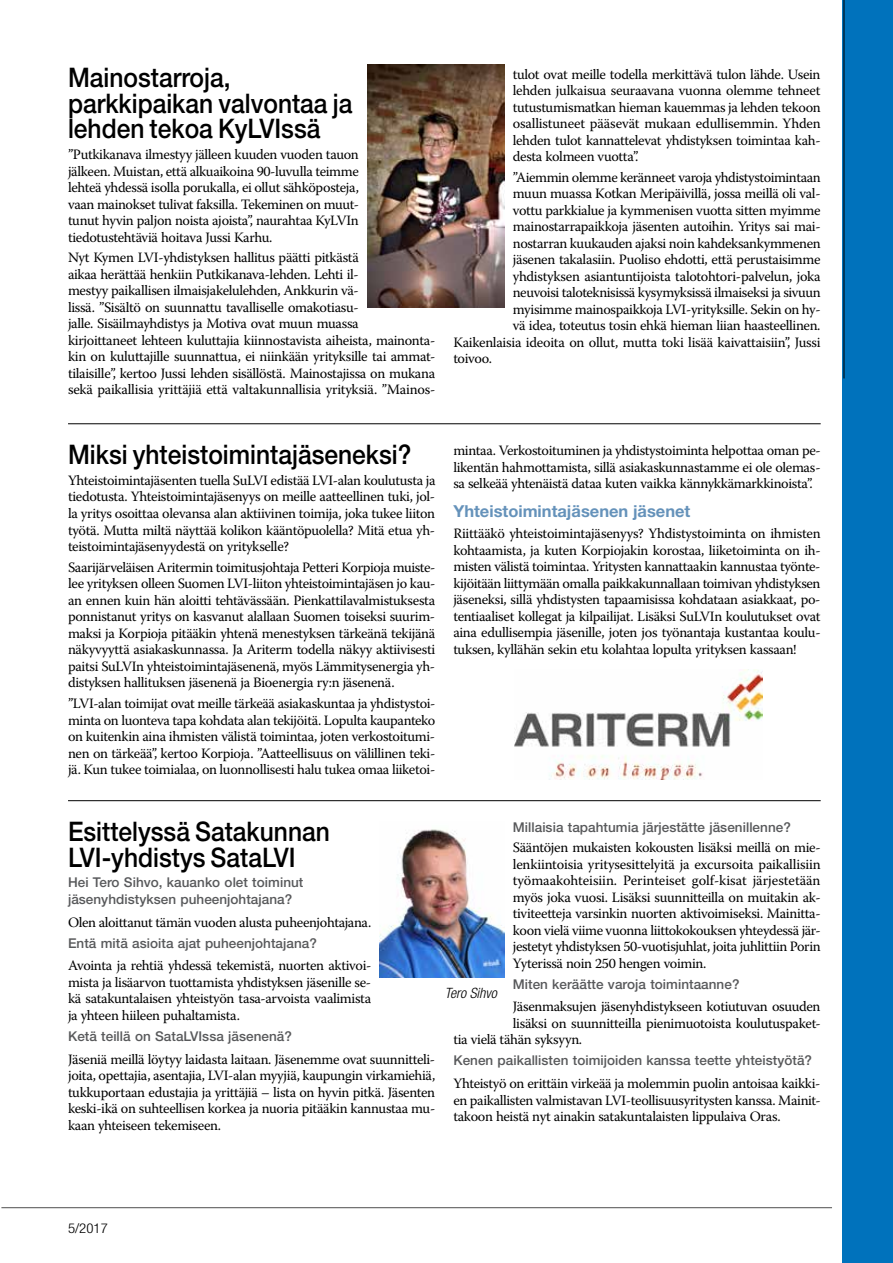
<style>
.page{position:relative;width:893px;height:1263px;background:#fff}
.page>*{position:absolute;margin:0;border:0;box-sizing:border-box;transform-origin:0 0}
.t1{font:500 27px/25.5px "Helvetica Neue LT Std";color:#000;scale:.91 1}
.t2{font:700 16.5px "Helvetica Neue LT Std";color:#6592ba}
.t3{font:14.25px/16.5px "Warnock Pro";letter-spacing:-.025em;color:#000;text-align:justify}
.t4{font:italic 300 condensed 14.25px "Helvetica Neue LT Std";color:#000}
.t5{font:500 13.5px/16.5px "Helvetica Neue LT Std";letter-spacing:.005em;color:#58595b}
.t6{font:300 condensed 13.5px "Helvetica Neue LT Std";color:#000;scale:1.1 1}
</style>
<div class="page">
<div style="left:842px;top:0;width:51px;height:1263px;background:#0072bc"></div>
<hr style="left:1px;top:1207px;width:831px;height:1px;background:#000">
<hr style="left:68px;top:423px;width:753px;height:1px;background:#000">
<hr style="left:68px;top:800px;width:753px;height:1px;background:#000">
<div style="left:813px;top:0;width:36px;height:400px;background:#000;opacity:.2"></div>
<hr style="left:844px;top:0;width:1px;height:378px;background:#000">
<img style="left:380px;top:829px;width:124px;height:149px">
<img style="left:367px;top:64px;width:137px;height:243px">
<img style="left:514px;top:669px;width:249px;height:110px">
<h1 class="t1" style="left:68px;top:65px;width:314px">Mainostarroja, parkkipaikan valvontaa ja lehden tekoa KyLVIssä</h1>
<p class="t3" style="left:68px;top:146px;width:292px">”Putkikanava ilmestyy jälleen kuuden vuoden tauon jälkeen. Muistan, että alkuaikoina 90-luvulla teimme lehteä yhdessä isolla porukalla, ei ollut sähköposteja, vaan mainokset tulivat faksilla. Tekeminen on muut&shy;tunut hyvin paljon noista ajoista”, naurahtaa KyLVIn tiedotustehtäviä hoitava Jussi Karhu.</p>
<p class="t3" style="left:68px;top:249px;width:369px;text-align:left">Nyt Kymen LVI-yhdistyksen hallitus päätti pitkästä<br>aikaa herättää henkiin Putkikanava-lehden. Lehti il-<br>mestyy paikallisen ilmaisjakelulehden, Ankkurin vä-<br>lissä. ”Sisältö on suunnattu tavalliselle omakotiasu-<br>jalle. Sisäilmayhdistys ja Motiva ovat muun muassa<br>kirjoittaneet lehteen kuluttajia kiinnostavista aiheista, mainonta&shy;kin on kuluttajille suunnattua, ei niinkään yrityksille tai ammat&shy;tilaisille”, kertoo Jussi lehden sisällöstä. Mainostajissa on mukana sekä paikallisia yrittäjiä että valtakunnallisia yrityksiä. ”Mainos-</p>
<p class="t3" style="left:513px;top:65px;width:309px">tulot ovat meille todella merkittävä tulon lähde. Usein lehden julkaisua seuraavana vuonna olemme tehneet tutustumismatkan hieman kauemmas ja lehden tekoon osallistuneet pääsevät mukaan edullisemmin. Yhden lehden tulot kannattelevat yhdistyksen toimintaa kah&shy;desta kolmeen vuotta”.</p>
<p class="t3" style="left:513px;top:169px;width:309px">”Aiemmin olemme keränneet varoja yhdistystoimintaan</p>
<p class="t3" style="left:513px;top:185px;width:309px">muun muassa Kotkan Meripäivillä, jossa meillä oli val-</p>
<p class="t3" style="left:513px;top:202px;width:309px">vottu parkkialue ja kymmenisen vuotta sitten myimme</p>
<p class="t3" style="left:513px;top:218px;width:309px">mainostarrapaikkoja jäsenten autoihin. Yritys sai mai-</p>
<p class="t3" style="left:513px;top:235px;width:309px">nostarran kuukauden ajaksi noin kahdeksankymmenen</p>
<p class="t3" style="left:513px;top:251px;width:309px">jäsenen takalasiin. Puoliso ehdotti, että perustaisimme</p>
<p class="t3" style="left:513px;top:268px;width:309px">yhdistyksen asiantuntijoista talotohtori-palvelun, joka</p>
<p class="t3" style="left:513px;top:284px;width:309px">neuvoisi taloteknisissä kysymyksissä ilmaiseksi ja sivuun</p>
<p class="t3" style="left:513px;top:301px;width:309px">myisimme mainospaikkoja LVI-yrityksille. Sekin on hy-</p>
<p class="t3" style="left:513px;top:317px;width:309px">vä idea, toteutus tosin ehkä hieman liian haasteellinen.</p>
<p class="t3" style="left:453px;top:334px;width:369px">Kaikenlaisia ideoita on ollut, mutta toki lisää kaivattaisiin”, Jussi</p>
<p class="t3" style="left:453px;top:350px;width:40px">toivoo.</p>
<h1 class="t1" style="left:68px;top:442px;width:379px">Miksi yhteistoimintajäseneksi?</h1>
<p class="t3" style="left:68px;top:472px;width:369px">Yhteistoimintajäsenten tuella SuLVI edistää LVI-alan koulutusta ja tiedotusta. Yhteistoimintajäsenyys on meille aatteellinen tuki, jol&shy;la yritys osoittaa olevansa alan aktiivinen toimija, joka tukee liiton työtä. Mutta miltä näyttää kolikon kääntöpuolella? Mitä etua yh&shy;teistoimintajäsenyydestä on yritykselle?</p>
<p class="t3" style="left:68px;top:559px;width:369px">Saarijärveläisen Aritermin toimitusjohtaja Petteri Korpioja muiste&shy;lee yrityksen olleen Suomen LVI-liiton yhteistoimintajäsen jo kau&shy;an ennen kuin hän aloitti tehtävässään. Pienkattilavalmistuksesta ponnistanut yritys on kasvanut alallaan Suomen toiseksi suurim&shy;maksi ja Korpioja pitääkin yhtenä menestyksen tärkeänä tekijänä näkyvyyttä asiakaskunnassa. Ja Ariterm todella näkyy aktiivisesti paitsi SuLVIn yhteistoimintajäsenenä, myös Lämmitysenergia yh&shy;distyksen hallituksen jäsenenä ja Bioenergia ry:n jäsenenä.</p>
<p class="t3" style="left:68px;top:695px;width:369px">”LVI-alan toimijat ovat meille tärkeää asiakaskuntaa ja yhdistystoi&shy;minta on luonteva tapa kohdata alan tekijöitä. Lopulta kaupanteko on kuitenkin aina ihmisten välistä toimintaa, joten verkostoitumi&shy;nen on tärkeää”, kertoo Korpioja. ”Aatteellisuus on välillinen teki&shy;jä. Kun tukee toimialaa, on luonnollisesti halu tukea omaa liiketoi-</p>
<p class="t3" style="left:453px;top:442px;width:369px">mintaa. Verkostoituminen ja yhdistystoiminta helpottaa oman pe&shy;likentän hahmottamista, sillä asiakaskunnastamme ei ole olemas&shy;sa selkeää yhtenäistä dataa kuten vaikka kännykkämarkkinoista”.</p>
<p class="t2" style="left:453px;top:501px;width:239px">Yhteistoimintajäsenen jäsenet</p>
<p class="t3" style="left:453px;top:525px;width:369px">Riittääkö yhteistoimintajäsenyys? Yhdistystoiminta on ihmisten kohtaamista, ja kuten Korpiojakin korostaa, liiketoiminta on ih&shy;misten välistä toimintaa. Yritysten kannattaakin kannustaa työnte&shy;kijöitään liittymään omalla paikkakunnallaan toimivan yhdistyksen jäseneksi, sillä yhdistysten tapaamisissa kohdataan asiakkaat, po&shy;tentiaaliset kollegat ja kilpailijat. Lisäksi SuLVIn koulutukset ovat aina edullisempia jäsenille, joten jos työnantaja kustantaa koulu&shy;tuksen, kyllähän sekin etu kolahtaa lopulta yrityksen kassaan!</p>
<h1 class="t1" style="left:68px;top:818px;width:289px">Esittelyssä Satakunnan<br>LVI-yhdistys SataLVI</h1>
<p class="t5" style="left:68px;top:874px;width:237px">Hei Tero Sihvo, kauanko olet toiminut jäsenyhdistyksen puheenjohtajana?</p>
<p class="t3" style="left:68px;top:914px;width:305px">Olen aloittanut tämän vuoden alusta puheenjohtajana.</p>
<p class="t5" style="left:68px;top:934px;width:250px">Entä mitä asioita ajat puheenjohtajana?</p>
<p class="t3" style="left:68px;top:957px;width:305px">Avointa ja rehtiä yhdessä tekemistä, nuorten aktivoi&shy;mista ja lisäarvon tuottamista yhdistyksen jäsenille se&shy;kä satakuntalaisen yhteistyön tasa-arvoista vaalimista ja yhteen hiileen puhaltamista.</p>
<p class="t5" style="left:68px;top:1027px;width:225px">Ketä teillä on SataLVIssa jäsenenä?</p>
<p class="t3" style="left:68px;top:1050px;width:369px">Jäseniä meillä löytyy laidasta laitaan. Jäsenemme ovat suunnitteli&shy;joita, opettajia, asentajia, LVI-alan myyjiä, kaupungin virkamiehiä, tukkuportaan edustajia ja yrittäjiä – lista on hyvin pitkä. Jäsenten keski-ikä on suhteellisen korkea ja nuoria pitääkin kannustaa mu&shy;kaan yhteiseen tekemiseen.</p>
<p class="t5" style="left:513px;top:818px;width:280px">Millaisia tapahtumia järjestätte jäsenillenne?</p>
<p class="t3" style="left:513px;top:839px;width:309px">Sääntöjen mukaisten kokousten lisäksi meillä on mie&shy;lenkiintoisia yritysesittelyitä ja excursoita paikallisiin työmaakohteisiin. Perinteiset golf-kisat järjestetään myös joka vuosi. Lisäksi suunnitteilla on muitakin ak&shy;tiviteetteja varsinkin nuorten aktivoimiseksi. Mainitta&shy;koon vielä viime vuonna liittokokouksen yhteydessä jär&shy;jestetyt yhdistyksen 50-vuotisjuhlat, joita juhlittiin Porin Yyterissä noin 250 hengen voimin.</p>
<p class="t5" style="left:513px;top:975px;width:228px">Miten keräätte varoja toimintaanne?</p>
<p class="t3" style="left:513px;top:998px;width:309px">Jäsenmaksujen jäsenyhdistykseen kotiutuvan osuuden</p>
<p class="t3" style="left:513px;top:1015px;width:309px">lisäksi on suunnitteilla pienimuotoista koulutuspaket-</p>
<p class="t3" style="left:453px;top:1031px;width:130px">tia vielä tähän syksyyn.</p>
<p class="t5" style="left:453px;top:1052px;width:360px">Kenen paikallisten toimijoiden kanssa teette yhteistyötä?</p>
<p class="t3" style="left:453px;top:1075px;width:369px">Yhteistyö on erittäin virkeää ja molemmin puolin antoisaa kaikki&shy;en paikallisten valmistavan LVI-teollisuusyritysten kanssa. Mainit&shy;takoon heistä nyt ainakin satakuntalaisten lippulaiva Oras.</p>
<p class="t4" style="left:445px;top:985px;width:53px">Tero Sihvo</p>
<p class="t6" style="left:68px;top:1220px;width:38px">5/2017</p>
</div>
